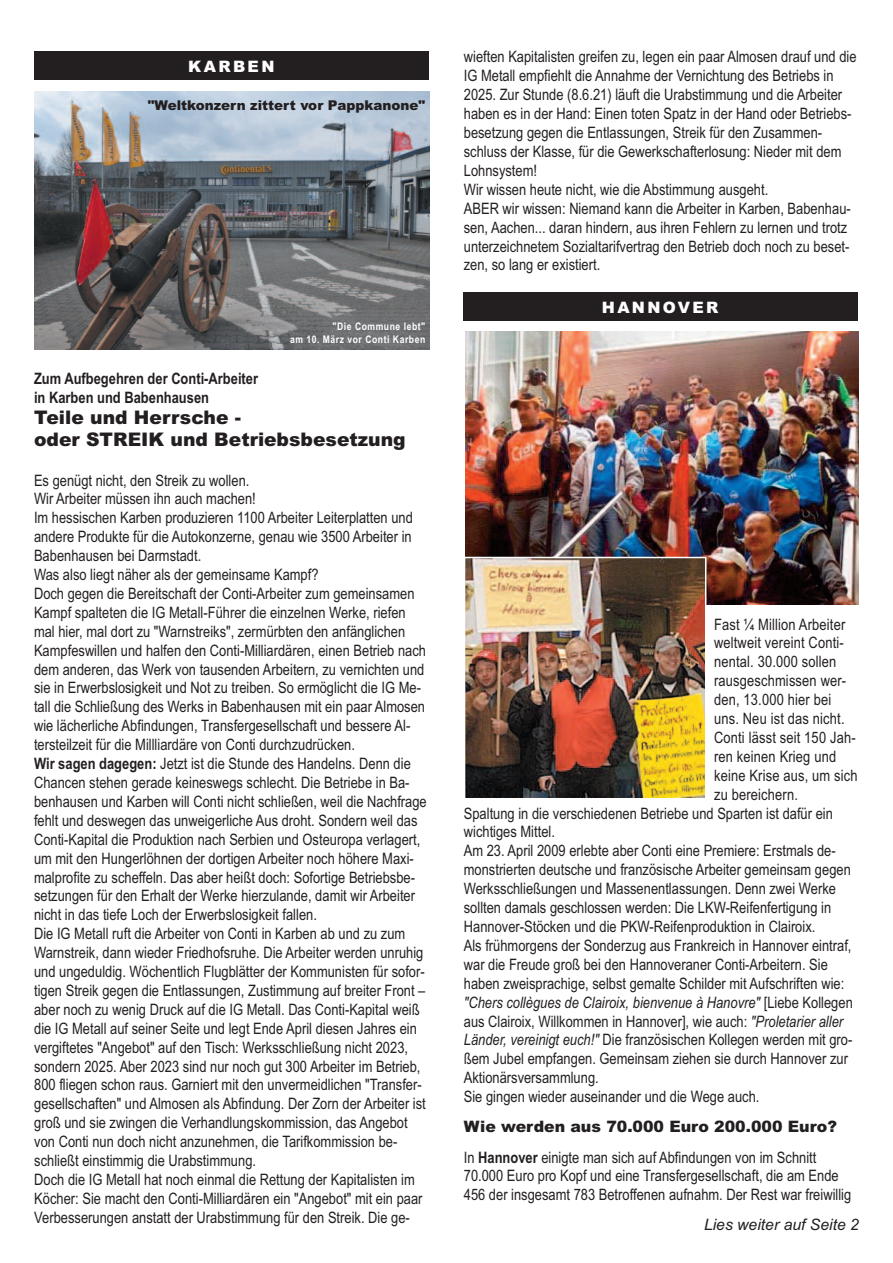
<style>
.page{position:relative;width:893px;height:1263px;background:#fff}
.page>*{position:absolute;margin:0;border:0;box-sizing:border-box;transform-origin:0 0}
.t1{font:900 18.75px/22.5px "Arial";color:#231f20}
.t2{font:15.75px/18.9px "Arial Narrow";color:#231f20}
.t3{font:italic 15.75px "Arial Narrow";color:#231f20}
.t4{font:700 15.75px/18.9px "Arial Narrow";color:#231f20}
.t5{font:900 15.75px "Arial";color:#231f20}
.t6{font:italic 15.75px "Arial";color:#231f20}
.t7{font:900 15.75px "Arial";letter-spacing:.15em;color:#fff}
.t8{font:900 13.5px "Arial";color:#231f20}
.t9{font:700 10.5px/12.6px "Arial Narrow";letter-spacing:.05em;color:#fff;text-align:right}
.s1{font-weight:700}
.s2{font-style:normal}
.s3{font-style:italic}
</style>
<div class="page">
<img style="left:34px;top:92px;width:396px;height:258px">
<img style="left:466px;top:332px;width:393px;height:272px">
<div style="left:463px;top:292px;width:394px;height:29px;background:#231f20"></div>
<img style="left:467px;top:560px;width:236px;height:236px">
<div style="left:464px;top:557px;width:242px;height:242px;border:2px solid #fff"></div>
<div style="left:34px;top:51px;width:395px;height:29px;background:#231f20"></div>
<p class="t7" style="left:188px;top:57px;width:88px">KARBEN</p>
<p class="t8" style="left:148px;top:97px;width:279px">"Weltkonzern zittert vor Pappkanone"</p>
<p class="t9" style="left:290px;top:320px;width:137px">"Die Commune lebt"<br>am 10. März vor Conti Karben</p>
<p class="t4" style="left:34px;top:369px;width:226px">Zum Aufbegehren der Conti-Arbeiter in Karben und Babenhausen</p>
<p class="t1" style="left:34px;top:406px;width:373px">Teile und Herrsche -<br>oder STREIK und Betriebsbesetzung</p>
<p class="t2" style="left:34px;top:471px;width:394px">Es genügt nicht, den Streik zu wollen.<br>Wir Arbeiter müssen ihn auch machen!<br>Im hessischen Karben produzieren 1100 Arbeiter Leiterplatten und andere Produkte für die Autokonzerne, genau wie 3500 Arbeiter in Babenhausen bei Darmstadt.<br>Was also liegt näher als der gemeinsame Kampf?<br>Doch gegen die Bereitschaft der Conti-Arbeiter zum gemeinsamen Kampf spalteten die IG Metall-Führer die einzelnen Werke, riefen mal hier, mal dort zu "Warnstreiks", zermürbten den anfänglichen Kampfeswillen und halfen den Conti-Milliardären, einen Betrieb nach dem anderen, das Werk von tausenden Arbeitern, zu vernichten und sie in Erwerbslosigkeit und Not zu treiben. So ermöglicht die IG Me&shy;tall die Schließung des Werks in Babenhausen mit ein paar Almosen wie lächerliche Abfindungen, Transfergesellschaft und bessere Al&shy;tersteilzeit für die Millliardäre von Conti durchzudrücken.<br><span class="s1">Wir sagen dagegen:</span> Jetzt ist die Stunde des Handelns. Denn die Chancen stehen gerade keineswegs schlecht. Die Betriebe in Ba&shy;benhausen und Karben will Conti nicht schließen, weil die Nachfrage fehlt und deswegen das unweigerliche Aus droht. Sondern weil das Conti-Kapital die Produktion nach Serbien und Osteuropa verlagert, um mit den Hungerlöhnen der dortigen Arbeiter noch höhere Maxi&shy;malprofite zu scheffeln. Das aber heißt doch: Sofortige Betriebsbe&shy;setzungen für den Erhalt der Werke hierzulande, damit wir Arbeiter nicht in das tiefe Loch der Erwerbslosigkeit fallen.<br>Die IG Metall ruft die Arbeiter von Conti in Karben ab und zu zum Warnstreik, dann wieder Friedhofsruhe. Die Arbeiter werden unruhig und ungeduldig. Wöchentlich Flugblätter der Kommunisten für sofor&shy;tigen Streik gegen die Entlassungen, Zustimmung auf breiter Front – aber noch zu wenig Druck auf die IG Metall. Das Conti-Kapital weiß die IG Metall auf seiner Seite und legt Ende April diesen Jahres ein vergiftetes "Angebot" auf den Tisch: Werksschließung nicht 2023, sondern 2025. Aber 2023 sind nur noch gut 300 Arbeiter im Betrieb, 800 fliegen schon raus. Garniert mit den unvermeidlichen "Transfer&shy;gesellschaften" und Almosen als Abfindung. Der Zorn der Arbeiter ist groß und sie zwingen die Verhandlungskommission, das Angebot von Conti nun doch nicht anzunehmen, die Tarifkommission be&shy;schließt einstimmig die Urabstimmung.<br>Doch die IG Metall hat noch einmal die Rettung der Kapitalisten im Köcher: Sie macht den Conti-Milliardären ein "Angebot" mit ein paar Verbesserungen anstatt der Urabstimmung für den Streik. Die ge-</p>
<p class="t2" style="left:464px;top:48px;width:394px">wieften Kapitalisten greifen zu, legen ein paar Almosen drauf und die IG Metall empfiehlt die Annahme der Vernichtung des Betriebs in 2025. Zur Stunde (8.6.21) läuft die Urabstimmung und die Arbeiter haben es in der Hand: Einen toten Spatz in der Hand oder Betriebs&shy;besetzung gegen die Entlassungen, Streik für den Zusammen&shy;schluss der Klasse, für die Gewerkschafterlosung: Nieder mit dem Lohnsystem!<br>Wir wissen heute nicht, wie die Abstimmung ausgeht.<br>ABER wir wissen: Niemand kann die Arbeiter in Karben, Babenhau&shy;sen, Aachen... daran hindern, aus ihren Fehlern zu lernen und trotz unterzeichnetem Sozialtarifvertrag den Betrieb doch noch zu beset&shy;zen, so lang er existiert.</p>
<p class="t7" style="left:602px;top:298px;width:118px">HANNOVER</p>
<p class="t2" style="left:714px;top:615px;width:133px">Fast ¼ Million Arbeiter</p>
<p class="t2" style="left:714px;top:634px;width:131px">weltweit vereint Conti-</p>
<p class="t2" style="left:714px;top:652px;width:124px">nental. 30.000 sollen</p>
<p class="t2" style="left:714px;top:671px;width:134px">rausgeschmissen wer-</p>
<p class="t2" style="left:714px;top:690px;width:119px">den, 13.000 hier bei</p>
<p class="t2" style="left:714px;top:709px;width:132px">uns. Neu ist das nicht.</p>
<p class="t2" style="left:714px;top:728px;width:143px">Conti lässt seit 150 Jah-</p>
<p class="t2" style="left:714px;top:747px;width:124px">ren keinen Krieg und</p>
<p class="t2" style="left:714px;top:766px;width:145px">keine Krise aus, um sich</p>
<p class="t2" style="left:714px;top:785px;width:85px">zu bereichern.</p>
<p class="t2" style="left:464px;top:804px;width:371px">Spaltung in die verschiedenen Betriebe und Sparten ist dafür ein</p>
<p class="t2" style="left:464px;top:823px;width:93px">wichtiges Mittel.</p>
<p class="t2" style="left:464px;top:841px;width:373px">Am 23. April 2009 erlebte aber Conti eine Premiere: Erstmals de-</p>
<p class="t2" style="left:464px;top:860px;width:389px">monstrierten deutsche und französische Arbeiter gemeinsam gegen</p>
<p class="t2" style="left:464px;top:879px;width:374px">Werksschließungen und Massenentlassungen. Denn zwei Werke</p>
<p class="t2" style="left:464px;top:898px;width:369px">sollten damals geschlossen werden: Die LKW-Reifenfertigung in</p>
<p class="t2" style="left:464px;top:917px;width:353px">Hannover-Stöcken und die PKW-Reifenproduktion in Clairoix.</p>
<p class="t2" style="left:464px;top:936px;width:389px">Als frühmorgens der Sonderzug aus Frankreich in Hannover eintraf,</p>
<p class="t2" style="left:464px;top:955px;width:365px">war die Freude groß bei den Hannoveraner Conti-Arbeitern. Sie</p>
<p class="t2" style="left:464px;top:974px;width:382px">haben zweisprachige, selbst gemalte Schilder mit Aufschriften wie:</p>
<p class="t3" style="left:464px;top:993px;width:390px">"Chers collègues de Clairoix, bienvenue à Hanovre" <span class="s2">[Liebe Kollegen</span></p>
<p class="t2" style="left:464px;top:1012px;width:381px">aus Clairoix, Willkommen in Hannover], wie auch: <span class="s3">"Proletarier aller</span></p>
<p class="t2" style="left:464px;top:1030px;width:390px"><span class="s3">Länder, vereinigt euch!"</span> Die französischen Kollegen werden mit gro-</p>
<p class="t2" style="left:464px;top:1049px;width:386px">ßem Jubel empfangen. Gemeinsam ziehen sie durch Hannover zur</p>
<p class="t2" style="left:464px;top:1068px;width:136px">Aktionärsversammlung.</p>
<p class="t2" style="left:464px;top:1087px;width:297px">Sie gingen wieder auseinander und die Wege auch.</p>
<p class="t5" style="left:464px;top:1117px;width:375px">Wie werden aus 70.000 Euro 200.000 Euro?</p>
<p class="t2" style="left:464px;top:1148px;width:389px">In <span class="s1">Hannover</span> einigte man sich auf Abfindungen von im Schnitt<br>70.000 Euro pro Kopf und eine Transfergesellschaft, die am Ende<br>456 der insgesamt 783 Betroffenen aufnahm. Der Rest war freiwillig</p>
<p class="t6" style="left:704px;top:1215px;width:156px">Lies weiter auf Seite 2</p>
</div>
